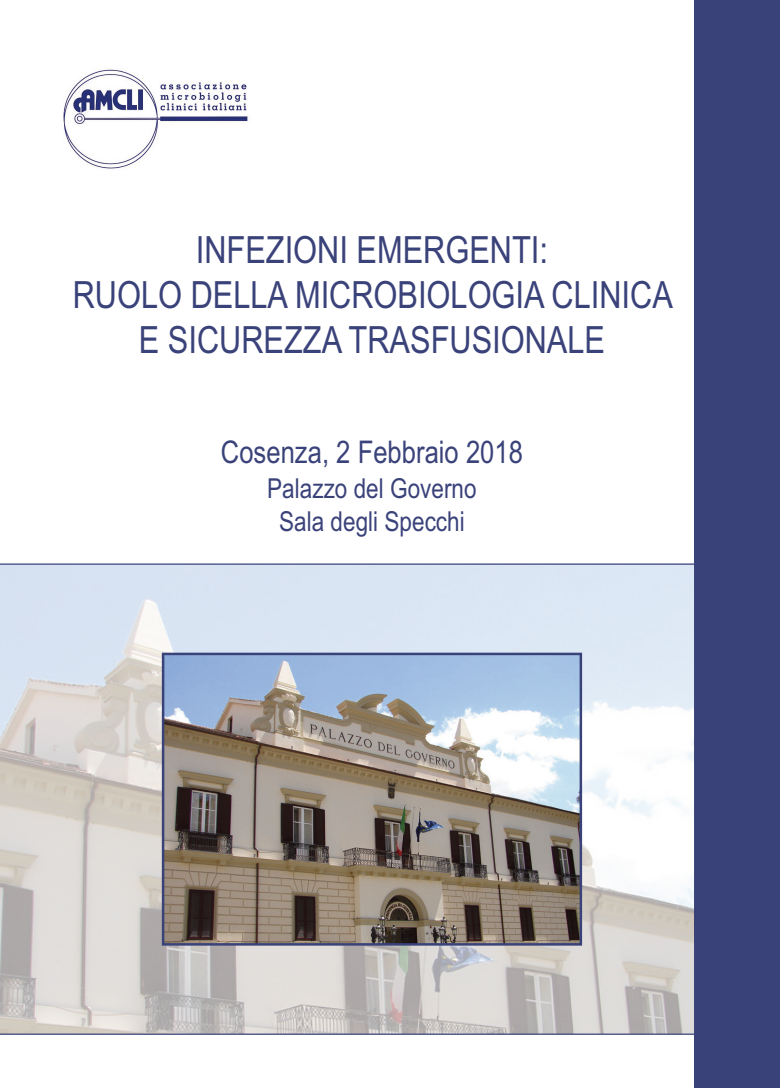
<style>
.page{position:relative;width:780px;height:1088px;background:#fff}
.page>*{position:absolute;margin:0;border:0;box-sizing:border-box;transform-origin:0 0}
.t1{font:37.5px/45px "Arial Narrow";color:#3a427a;text-align:center}
.t2{font:31.25px "Arial Narrow";color:#3a427a}
.t3{font:27.5px/33px "Arial Narrow";color:#3a427a;text-align:center}
</style>
<div class="page">
<div style="left:694px;top:0;width:86px;height:1088px;background:#3a427a"></div>
<svg style="left:0;top:563px;width:694px;height:472px;background:#d7d9dc"></svg>
<img style="left:63px;top:69px;width:185px;height:100px">
<img style="left:165px;top:656px;width:414px;height:286px">
<div style="left:162px;top:653px;width:420px;height:292px;border:2px solid #3a427a"></div>
<p class="t1" style="left:73px;top:227px;width:601px">INFEZIONI EMERGENTI:<br>RUOLO DELLA MICROBIOLOGIA CLINICA<br>E SICUREZZA TRASFUSIONALE</p>
<p class="t2" style="left:221px;top:434px;width:304px">Cosenza, 2 Febbraio 2018</p>
<p class="t3" style="left:267px;top:472px;width:211px">Palazzo del Governo<br>Sala degli Specchi</p>
</div>
